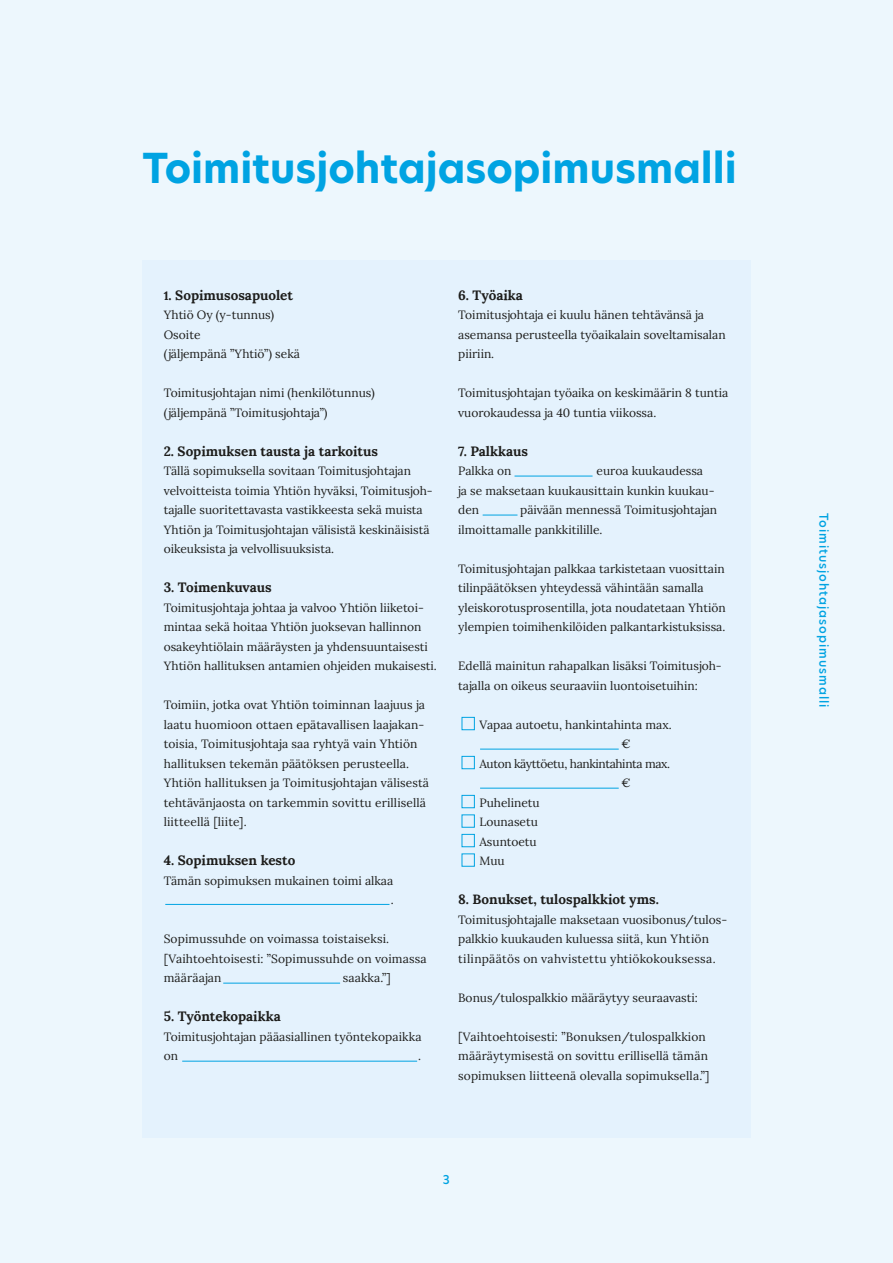
<style>
.page{position:relative;width:893px;height:1263px;background:#edf7fd}
.page>*{position:absolute;margin:0;border:0;box-sizing:border-box;transform-origin:0 0}
.lukuotsikko{font:700 40.5px "Hero New";color:#00a3e2}
.Ala_ala_otsikko{font:700 13.5px "Lora";color:#1d1d1b}
.leipis_no_indent{font:12px/19.5px "Lora";color:#1d1d1b}
.leipis_no_indent-2{font:12px "Lora";letter-spacing:-.03em;color:#1d1d1b}
.t1{font:500 12px "Hero New";letter-spacing:.08em;color:#00a3e2}
.s1{font-size:12px}
</style>
<div class="page">
<div style="left:142px;top:261px;width:608px;height:877px;background:#e4f2fd"></div>
<div style="left:462px;top:717px;width:13px;height:13px;border:1px solid #00a3e2"></div>
<div style="left:462px;top:756px;width:13px;height:13px;border:1px solid #00a3e2"></div>
<div style="left:462px;top:795px;width:13px;height:13px;border:1px solid #00a3e2"></div>
<div style="left:462px;top:814px;width:13px;height:14px;border:1px solid #00a3e2"></div>
<div style="left:462px;top:834px;width:13px;height:13px;border:1px solid #00a3e2"></div>
<div style="left:462px;top:853px;width:13px;height:14px;border:1px solid #00a3e2"></div>
<hr style="left:165px;top:904px;width:224px;height:1px;background:#00a3e2">
<hr style="left:223px;top:983px;width:117px;height:1px;background:#00a3e2">
<hr style="left:182px;top:1061px;width:235px;height:1px;background:#00a3e2">
<hr style="left:480px;top:749px;width:139px;height:1px;background:#00a3e2">
<hr style="left:514px;top:476px;width:79px;height:1px;background:#00a3e2">
<hr style="left:483px;top:515px;width:34px;height:1px;background:#00a3e2">
<hr style="left:480px;top:788px;width:139px;height:1px;background:#00a3e2">
<p class="lukuotsikko" style="left:142px;top:140px;width:596px">Toimitusjohtajasopimusmalli</p>
<p class="Ala_ala_otsikko" style="left:164px;top:283px;width:131px"><span class="s1">1</span>. Sopimusosapuolet</p>
<p class="leipis_no_indent" style="left:164px;top:304px;width:112px">Yhtiö Oy (y-tunnus)</p>
<p class="leipis_no_indent" style="left:164px;top:324px;width:38px">Osoite</p>
<p class="leipis_no_indent" style="left:164px;top:343px;width:138px">(jäljempänä ”Yhtiö”) sekä</p>
<p class="leipis_no_indent" style="left:164px;top:382px;width:213px">Toimitusjohtajan nimi (henkilötunnus)</p>
<p class="leipis_no_indent" style="left:164px;top:402px;width:165px">(jäljempänä ”Toimitusjohtaja”)</p>
<p class="Ala_ala_otsikko" style="left:164px;top:439px;width:216px">2. Sopimuksen tausta ja tarkoitus</p>
<p class="leipis_no_indent" style="left:164px;top:460px;width:271px">Tällä sopimuksella sovitaan Toimitusjohtajan velvoitteista toimia Yhtiön hyväksi, Toimitusjoh&shy;tajalle suoritettavasta vastikkeesta sekä muista Yhtiön ja Toimitusjohtajan välisistä keskinäisistä oikeuksista ja velvollisuuksista.</p>
<p class="Ala_ala_otsikko" style="left:164px;top:576px;width:110px">3. Toimenkuvaus</p>
<p class="leipis_no_indent" style="left:164px;top:597px;width:275px">Toimitusjohtaja johtaa ja valvoo Yhtiön liiketoi&shy;mintaa sekä hoitaa Yhtiön juoksevan hallinnon osakeyhtiölain määräysten ja yhdensuuntaisesti Yhtiön hallituksen antamien ohjeiden mukaisesti.</p>
<p class="leipis_no_indent" style="left:164px;top:694px;width:267px">Toimiin, jotka ovat Yhtiön toiminnan laajuus ja laatu huomioon ottaen epätavallisen laajakan&shy;toisia, Toimitusjohtaja saa ryhtyä vain Yhtiön hallituksen tekemän päätöksen perusteella.<br>Yhtiön hallituksen ja Toimitusjohtajan välisestä tehtävänjaosta on tarkemmin sovittu erillisellä liitteellä [liite].</p>
<p class="Ala_ala_otsikko" style="left:164px;top:849px;width:133px">4. Sopimuksen kesto</p>
<p class="leipis_no_indent" style="left:164px;top:870px;width:231px">Tämän sopimuksen mukainen toimi alkaa</p>
<p class="leipis_no_indent" style="left:391px;top:889px;width:4px">.</p>
<p class="leipis_no_indent" style="left:164px;top:928px;width:227px">Sopimussuhde on voimassa toistaiseksi.</p>
<p class="leipis_no_indent" style="left:164px;top:948px;width:264px">[Vaihtoehtoisesti: ”Sopimussuhde on voimassa määräajan</p>
<p class="leipis_no_indent" style="left:343px;top:967px;width:49px">saakka.”]</p>
<p class="Ala_ala_otsikko" style="left:164px;top:1005px;width:119px">5. Työntekopaikka</p>
<p class="leipis_no_indent" style="left:164px;top:1026px;width:259px">Toimitusjohtajan pääasiallinen työntekopaikka on</p>
<p class="leipis_no_indent" style="left:418px;top:1045px;width:4px">.</p>
<p class="Ala_ala_otsikko" style="left:458px;top:283px;width:66px">6. Työaika</p>
<p class="leipis_no_indent" style="left:458px;top:304px;width:269px">Toimitusjohtaja ei kuulu hänen tehtävänsä ja asemansa perusteella työaikalain soveltamisalan piiriin.</p>
<p class="leipis_no_indent" style="left:458px;top:382px;width:272px">Toimitusjohtajan työaika on keskimäärin 8 tuntia vuorokaudessa ja 40 tuntia viikossa.</p>
<p class="Ala_ala_otsikko" style="left:458px;top:439px;width:71px">7. Palkkaus</p>
<p class="leipis_no_indent" style="left:458px;top:460px;width:55px">Palkka on</p>
<p class="leipis_no_indent" style="left:458px;top:460px;width:258px;text-indent:138px">euroa kuukaudessa ja se maksetaan kuukausittain kunkin kuukau&shy;den</p>
<p class="leipis_no_indent" style="left:458px;top:499px;width:261px;text-indent:62px">päivään mennessä Toimitusjohtajan ilmoittamalle pankkitilille.</p>
<p class="leipis_no_indent" style="left:458px;top:558px;width:269px">Toimitusjohtajan palkkaa tarkistetaan vuosittain tilinpäätöksen yhteydessä vähintään samalla yleiskorotusprosentilla, jota noudatetaan Yhtiön ylempien toimihenkilöiden palkantarkistuksissa.</p>
<p class="leipis_no_indent" style="left:458px;top:655px;width:265px">Edellä mainitun rahapalkan lisäksi Toimitusjoh&shy;tajalla on oikeus seuraaviin luontoisetuihin:</p>
<p class="leipis_no_indent" style="left:479px;top:714px;width:194px">Vapaa autoetu, hankintahinta max.</p>
<p class="leipis_no_indent" style="left:621px;top:733px;width:11px">€</p>
<p class="leipis_no_indent-2" style="left:479px;top:754px;width:192px">Auton käyttöetu, hankintahinta max.</p>
<p class="leipis_no_indent" style="left:621px;top:772px;width:11px">€</p>
<p class="leipis_no_indent" style="left:479px;top:792px;width:62px">Puhelinetu</p>
<p class="leipis_no_indent" style="left:479px;top:811px;width:60px">Lounasetu</p>
<p class="leipis_no_indent" style="left:479px;top:831px;width:59px">Asuntoetu</p>
<p class="leipis_no_indent" style="left:479px;top:850px;width:27px">Muu</p>
<p class="Ala_ala_otsikko" style="left:458px;top:888px;width:202px">8. Bonukset, tulospalkkiot yms.</p>
<p class="leipis_no_indent" style="left:458px;top:909px;width:271px">Toimitusjohtajalle maksetaan vuosibonus/tulos&shy;palkkio kuukauden kuluessa siitä, kun Yhtiön tilinpäätös on vahvistettu yhtiökokouksessa.</p>
<p class="leipis_no_indent" style="left:458px;top:987px;width:241px">Bonus/tulospalkkio määräytyy seuraavasti:</p>
<p class="leipis_no_indent" style="left:458px;top:1026px;width:253px">[Vaihtoehtoisesti: ”Bonuksen/tulospalkkion määräytymisestä on sovittu erillisellä tämän sopimuksen liitteenä olevalla sopimuksella.”]</p>
<p class="t1" style="left:443px;top:1172px;width:9px">3</p>
<p class="t1" style="left:832px;top:513px;width:196px;rotate:90deg">Toimitusjohtajasopimusmalli</p>
</div>
